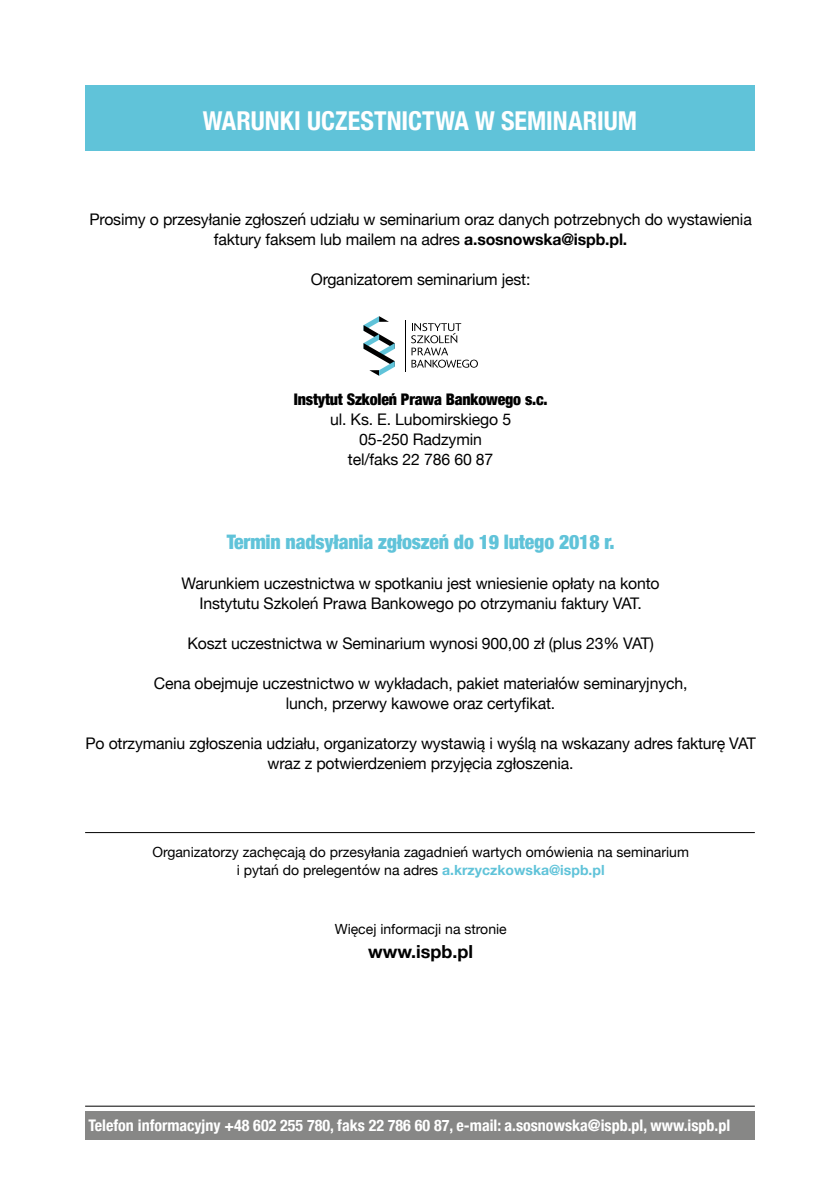
<style>
.page{position:relative;width:840px;height:1191px;background:#fff}
.page>*{position:absolute;margin:0;border:0;box-sizing:border-box;transform-origin:0 0}
.t1{font:700 condensed 26px "Helvetica Neue";color:#fff}
.t2{font:900 condensed 20px "Helvetica Neue";letter-spacing:-.01em;color:#60c3d9}
.t3{font:700 18px "Helvetica Neue";color:#000}
.t4{font:16px/20px "Helvetica Neue";letter-spacing:-.01em;color:#000;text-align:center}
.t5{font:700 condensed 16px "Helvetica Neue";color:#fff}
.t6{font:900 condensed 16px "Helvetica Neue";letter-spacing:-.01em;color:#000}
.t7{font:14px/18px "Helvetica Neue";color:#000;text-align:center}
.s1{font-weight:700}
.s2{font-weight:700;color:#60c3d9}
</style>
<div class="page">
<hr style="left:85px;top:1105px;width:669px;height:1px;background:#000">
<div style="left:85px;top:1111px;width:669px;height:29px;background:#878786"></div>
<div style="left:85px;top:85px;width:669px;height:66px;background:#60c3d9"></div>
<hr style="left:85px;top:832px;width:669px;height:1px;background:#000">
<svg style="left:411px;top:323px;width:66px;height:45px"></svg>
<hr style="left:405px;top:320px;width:1px;height:52px;background:#000">
<svg style="left:363px;top:316px;width:31px;height:60px"></svg>
<h1 class="t1" style="left:203px;top:99px;width:435px">WARUNKI UCZESTNICTWA W SEMINARIUM</h1>
<p class="t4" style="left:89px;top:210px;width:663px">Prosimy o przesyłanie zgłoszeń udziału w seminarium oraz danych potrzebnych do wystawienia faktury faksem lub mailem na adres <span class="s1">a.sosnowska@ispb.pl.</span></p>
<p class="t4" style="left:310px;top:270px;width:221px">Organizatorem seminarium jest:</p>
<p class="t6" style="left:293px;top:386px;width:255px">Instytut Szkoleń Prawa Bankowego s.c.</p>
<p class="t4" style="left:330px;top:410px;width:182px">ul. Ks. E. Lubomirskiego 5<br>05-250 Radzymin<br>tel/faks 22 786 60 87</p>
<p class="t2" style="left:226px;top:525px;width:389px">Termin nadsyłania zgłoszeń do 19 lutego 2018 r.</p>
<p class="t4" style="left:181px;top:574px;width:479px">Warunkiem uczestnictwa w spotkaniu jest wniesienie opłaty na konto<br>Instytutu Szkoleń Prawa Bankowego po otrzymaniu faktury VAT.</p>
<p class="t4" style="left:187px;top:634px;width:467px">Koszt uczestnictwa w Seminarium wynosi 900,00 zł (plus 23% VAT)</p>
<p class="t4" style="left:154px;top:674px;width:535px">Cena obejmuje uczestnictwo w wykładach, pakiet materiałów seminaryjnych, lunch, przerwy kawowe oraz certyfikat.</p>
<p class="t4" style="left:85px;top:734px;width:671px">Po otrzymaniu zgłoszenia udziału, organizatorzy wystawią i wyślą na wskazany adres fakturę VAT wraz z potwierdzeniem przyjęcia zgłoszenia.</p>
<p class="t7" style="left:152px;top:844px;width:537px">Organizatorzy zachęcają do przesyłania zagadnień wartych omówienia na seminarium i pytań do prelegentów na adres <span class="s2">a.krzyczkowska@ispb.pl</span></p>
<p class="t7" style="left:334px;top:921px;width:173px">Więcej informacji na stronie</p>
<p class="t3" style="left:368px;top:937px;width:106px">www.ispb.pl</p>
<p class="t5" style="left:88px;top:1112px;width:643px">Telefon informacyjny +48 602 255 780, faks 22 786 60 87, e-mail: a.sosnowska@ispb.pl, www.ispb.pl</p>
</div>
